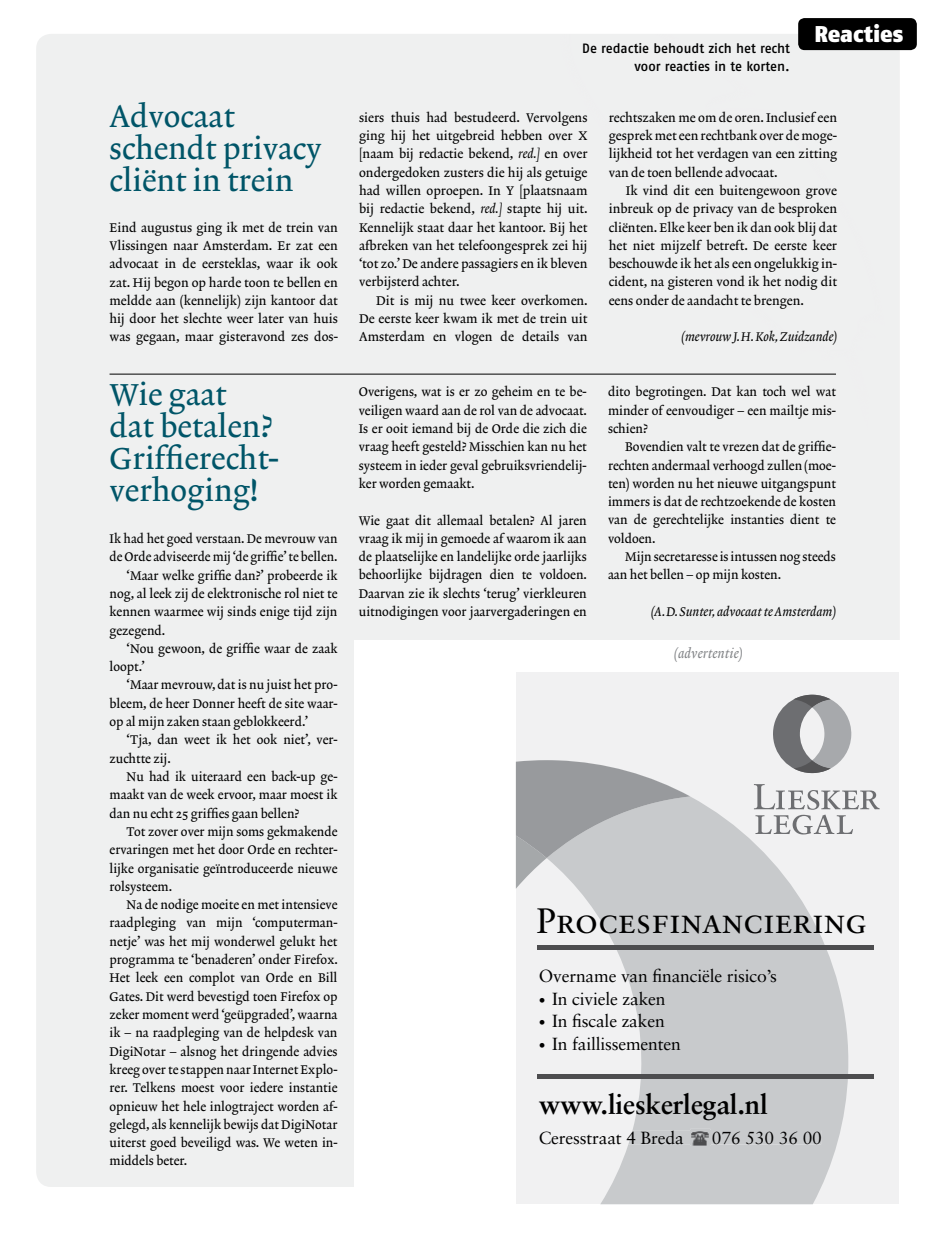
<style>
.page{position:relative;width:936px;height:1234px;background:#fff}
.page>*{position:absolute;margin:0;border:0;box-sizing:border-box;transform-origin:0 0}
.t1{font:35.25px "Sabon Roman SC";color:#000}
.t2{font:30.75px/32.1px "Lexicon No 2 Roman A Txt";color:#005568}
.t3{font:700 27.75px "Sabon";letter-spacing:-.01em;color:#000}
.t4{font:22.8px "Fago No Black Lf";color:#fff}
.t5{font:17.55px/22.5px "Sabon";letter-spacing:-.01em;color:#000}
.t6{font:13.5px/18px "Fago No Med Lf";letter-spacing:-.005em;color:#000;text-align:right}
.t7{font:13.5px "Lexicon No 2 Italic A Txt";letter-spacing:.01em;color:#808285}
.t8{font:12.75px/18.3px "Lexicon No 2 Roman A Txt";color:#000;text-align:justify}
.t9{font:12.75px "Lexicon No 2 Roman A Txt";color:#000;scale:.96 1}
.t10{font:12.75px "Lexicon No 2 Italic A Txt";color:#000}
.s1{font-family:"Lexicon No 2 Italic A Txt"}
</style>
<div class="page">
<div style="left:36px;top:34px;width:863px;height:1152px;background:#eff0f0;border-radius:15px"></div>
<div style="left:354px;top:640px;width:570px;height:563px;background:#fff"></div>
<div style="left:798px;top:18px;width:118px;height:32px;background:#000;border-radius:6px"></div>
<hr style="left:109px;top:373px;width:727px;height:1px;background:#000">
<div style="left:516px;top:672px;width:382px;height:531px;background:#f1f1f2"></div>
<svg style="left:546px;top:796px;width:306px;height:407px;fill:#c8cacc"></svg>
<div style="left:710px;top:1130px;width:111px;height:13px;background:#c8cacc"></div>
<svg style="left:628px;top:1130px;width:62px;height:13px"></svg>
<svg style="left:516px;top:760px;width:174px;height:128px"></svg>
<svg style="left:753px;top:784px;width:126px;height:50px"></svg>
<svg style="left:773px;top:694px;width:78px;height:79px"></svg>
<div style="left:537px;top:1074px;width:336px;height:5px;background:#4d4d4f"></div>
<div style="left:537px;top:944px;width:336px;height:5px;background:#4d4d4f"></div>
<img style="left:690px;top:1128px;width:20px;height:17px">
<img style="left:690px;top:1130px;width:20px;height:13px">
<h2 class="t2" style="left:109px;top:102px;width:213px">Advocaat schendt privacy cliënt in trein</h2>
<p class="t8" style="left:109px;top:219px;width:230px">Eind augustus ging ik met de trein van Vlissingen naar Amsterdam. Er zat een advocaat in de eersteklas, waar ik ook zat. Hij begon op harde toon te bellen en meldde aan (kennelijk) zijn kantoor dat hij door het slechte weer later van huis was gegaan, maar gisteravond zes dos-</p>
<h2 class="t2" style="left:109px;top:379px;width:169px">Wie gaat dat betalen?<br>Griffierecht&shy;verhoging!</h2>
<p class="t9" style="left:109px;top:531px;width:239px">Ik had het goed verstaan. De mevrouw van</p>
<p class="t9" style="left:109px;top:549px;width:239px">de Orde adviseerde mij ‘de griffie’ te bellen.</p>
<p class="t8" style="left:126px;top:566px;width:212px">‘Maar welke griffie dan?’ probeerde ik</p>
<p class="t8" style="left:109px;top:585px;width:229px">nog, al leek zij de elektronische rol niet te</p>
<p class="t8" style="left:109px;top:603px;width:229px">kennen waarmee wij sinds enige tijd zijn</p>
<p class="t8" style="left:109px;top:621px;width:57px">gezegend.</p>
<p class="t8" style="left:126px;top:639px;width:212px">‘Nou gewoon, de griffie waar de zaak</p>
<p class="t8" style="left:109px;top:658px;width:37px">loopt.’</p>
<p class="t8" style="left:126px;top:676px;width:212px">‘Maar mevrouw, dat is nu juist het pro-</p>
<p class="t8" style="left:109px;top:694px;width:229px">bleem, de heer Donner heeft de site waar-</p>
<p class="t8" style="left:109px;top:713px;width:200px">op al mijn zaken staan geblokkeerd.’</p>
<p class="t8" style="left:126px;top:731px;width:212px">‘Tja, dan weet ik het ook niet’, ver-</p>
<p class="t8" style="left:109px;top:749px;width:63px">zuchtte zij.</p>
<p class="t8" style="left:126px;top:767px;width:212px">Nu had ik uiteraard een back-up ge-</p>
<p class="t8" style="left:109px;top:786px;width:229px">maakt van de week ervoor, maar moest ik</p>
<p class="t8" style="left:109px;top:804px;width:191px">dan nu echt 25 griffies gaan bellen?</p>
<p class="t8" style="left:126px;top:822px;width:212px">Tot zover over mijn soms gekmakende</p>
<p class="t8" style="left:109px;top:841px;width:229px">ervaringen met het door Orde en rechter-</p>
<p class="t8" style="left:109px;top:859px;width:229px">lijke organisatie geïntroduceerde nieuwe</p>
<p class="t8" style="left:109px;top:877px;width:64px">rolsysteem.</p>
<p class="t8" style="left:126px;top:896px;width:212px">Na de nodige moeite en met intensieve</p>
<p class="t8" style="left:109px;top:914px;width:229px">raadpleging van mijn ‘computerman-</p>
<p class="t8" style="left:109px;top:932px;width:229px">netje’ was het mij wonderwel gelukt het</p>
<p class="t8" style="left:109px;top:950px;width:230px">programma te ‘benaderen’ onder Firefox.</p>
<p class="t8" style="left:109px;top:969px;width:229px">Het leek een complot van Orde en Bill</p>
<p class="t8" style="left:109px;top:987px;width:229px">Gates. Dit werd bevestigd toen Firefox op</p>
<p class="t8" style="left:109px;top:1005px;width:229px">zeker moment werd ‘geüpgraded’, waarna</p>
<p class="t8" style="left:109px;top:1024px;width:229px">ik – na raadpleging van de helpdesk van</p>
<p class="t8" style="left:109px;top:1042px;width:229px">DigiNotar – alsnog het dringende advies</p>
<p class="t8" style="left:109px;top:1060px;width:229px">kreeg over te stappen naar Internet Explo-</p>
<p class="t8" style="left:109px;top:1079px;width:229px">rer. Telkens moest voor iedere instantie</p>
<p class="t8" style="left:109px;top:1097px;width:229px">opnieuw het hele inlogtraject worden af-</p>
<p class="t8" style="left:109px;top:1115px;width:229px">gelegd, als kennelijk bewijs dat DigiNotar</p>
<p class="t8" style="left:109px;top:1133px;width:229px">uiterst goed beveiligd was. We weten in-</p>
<p class="t8" style="left:109px;top:1152px;width:79px">middels beter.</p>
<p class="t6" style="left:582px;top:39px;width:209px">De redactie behoudt zich het recht voor reacties in te korten.</p>
<h3 class="t4" style="left:814px;top:20px;width:91px">Reacties</h3>
<p class="t8" style="left:359px;top:109px;width:230px">siers thuis had bestudeerd. Vervolgens ging hij het uitgebreid hebben over X [naam bij redactie bekend, <span class="s1">red.]</span> en over ondergedoken zusters die hij als getuige had willen oproepen. In Y [plaatsnaam bij redactie bekend, <span class="s1">red.]</span> stapte hij uit.<br>Kennelijk staat daar het kantoor. Bij het afbreken van het telefoongesprek zei hij ‘tot zo.’ De andere passagiers en ik bleven verbijsterd achter.</p>
<p class="t8" style="left:359px;top:292px;width:230px;text-indent:17px">Dit is mij nu twee keer overkomen.<br>De eerste keer kwam ik met de trein uit Amsterdam en vlogen de details van</p>
<p class="t8" style="left:359px;top:383px;width:230px">Overigens, wat is er zo geheim en te be&shy;veiligen waard aan de rol van de advocaat.<br>Is er ooit iemand bij de Orde die zich die vraag heeft gesteld? Misschien kan nu het systeem in ieder geval gebruiksvriendelij&shy;ker worden gemaakt.</p>
<p class="t8" style="left:359px;top:511px;width:230px">Wie gaat dit allemaal betalen? Al jaren vraag ik mij in gemoede af waarom ik aan de plaatselijke en landelijke orde jaarlijks behoorlijke bijdragen dien te voldoen.<br>Daarvan zie ik slechts ‘terug’ vierkleuren uitnodigingen voor jaarvergaderingen en</p>
<p class="t8" style="left:608px;top:109px;width:230px">rechtszaken me om de oren. Inclusief een gesprek met een rechtbank over de moge&shy;lijkheid tot het verdagen van een zitting van de toen bellende advocaat.</p>
<p class="t8" style="left:608px;top:182px;width:230px;text-indent:17px">Ik vind dit een buitengewoon grove inbreuk op de privacy van de besproken cliënten. Elke keer ben ik dan ook blij dat het niet mijzelf betreft. De eerste keer beschouwde ik het als een ongelukkig in&shy;cident, na gisteren vond ik het nodig dit eens onder de aandacht te brengen.</p>
<p class="t10" style="left:681px;top:329px;width:157px">(mevrouw J.H. Kok, Zuidzande)</p>
<p class="t8" style="left:608px;top:383px;width:229px">dito begrotingen. Dat kan toch wel wat minder of eenvoudiger – een mailtje mis&shy;schien?</p>
<p class="t8" style="left:608px;top:438px;width:229px;text-indent:17px">Bovendien valt te vrezen dat de griffie&shy;rechten andermaal verhoogd zullen (moe&shy;ten) worden nu het nieuwe uitgangspunt immers is dat de rechtzoekende de kosten van de gerechtelijke instanties dient te voldoen.</p>
<p class="t8" style="left:608px;top:548px;width:229px;text-indent:17px">Mijn secretaresse is intussen nog steeds aan het bellen – op mijn kosten.</p>
<p class="t10" style="left:651px;top:604px;width:186px">(A.D. Sunter, advocaat te Amsterdam)</p>
<p class="t7" style="left:674px;top:645px;width:70px">(advertentie)</p>
<h1 class="t1" style="left:536px;top:899px;width:332px">Procesfinanciering</h1>
<h3 class="t5" style="left:552px;top:964px;width:226px;text-indent:-13px">Overname van financiële risico’s<br>In civiele zaken<br>In fiscale zaken<br>In faillissementen</h3>
<h3 class="t3" style="left:538px;top:1086px;width:230px">www.lieskerlegal.nl</h3>
<h3 class="t5" style="left:538px;top:1126px;width:147px">Ceresstraat 4 Breda</h3>
<h3 class="t5" style="left:711px;top:1126px;width:112px">076 530 36 00</h3>
</div>
